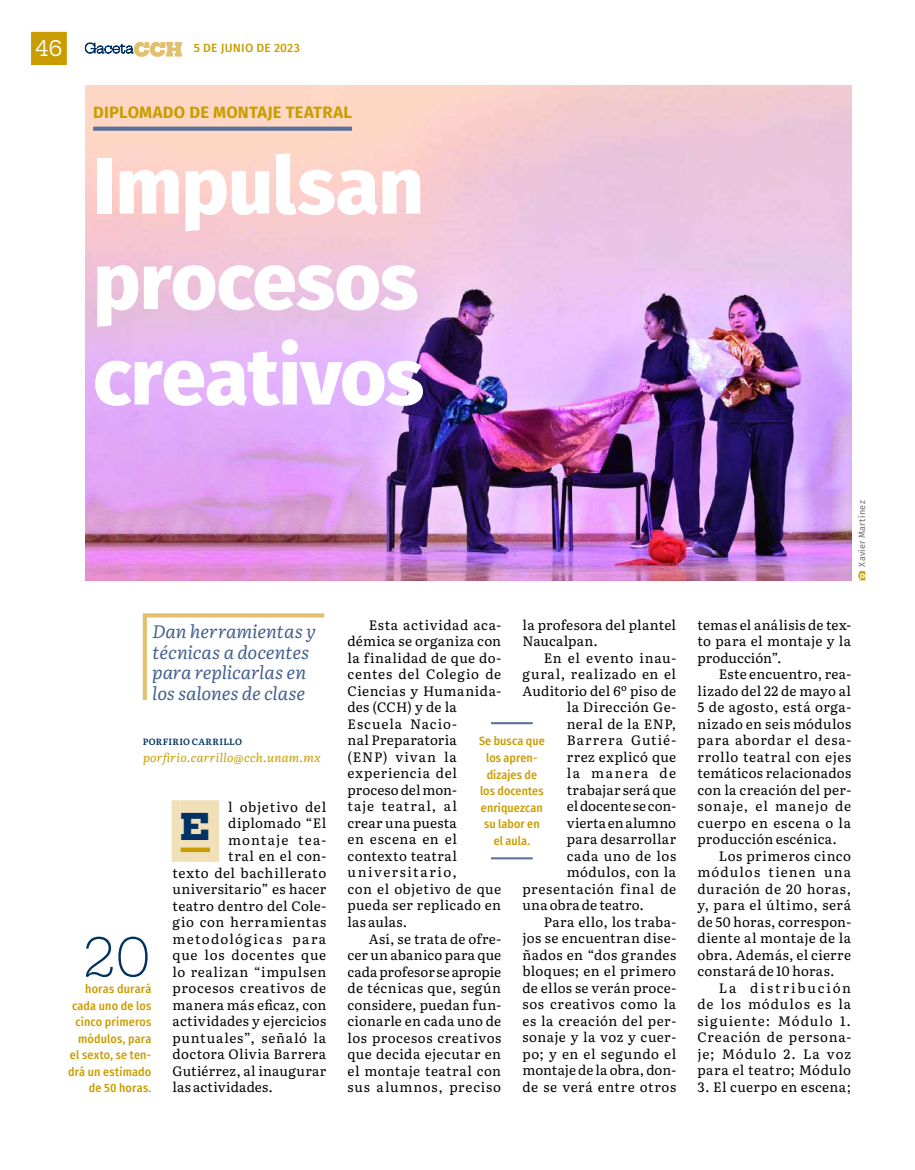
<style>
.page{position:relative;width:915px;height:1170px;background:#fff}
.page>*{position:absolute;margin:0;border:0;box-sizing:border-box;transform-origin:0 0}
.t1{font:800 79.5px/95.4px "Fira Sans";letter-spacing:-.01em;color:#fff;text-align:justify}
.t2{font:300 52.5px "Hepta Slab";color:#003263}
.t3{font:800 35.4px "Hepta Slab";color:#003263}
.t4{font:21px "Hepta Slab";color:#fff}
.t5{font:italic 18px/20.7px "Literata 18 pt";color:#425f8d}
.t6{font:700 16.5px "Fira Sans";letter-spacing:.015em;color:#c99d00}
.t7{font:13.5px/16.5px "Literata 18 pt";letter-spacing:.035em;color:#000;text-align:justify}
.t8{font:13.5px "Literata 18 pt";letter-spacing:.055em;color:#000}
.t9{font:13.5px/16.5px "Literata 18 pt";letter-spacing:.015em;color:#000}
.t10{font:13.5px "Literata 18 pt";letter-spacing:.01em;color:#000}
.t11{font:13.5px "Literata 18 pt";letter-spacing:.005em;color:#000}
.t12{font:13.5px "Literata 18 pt";letter-spacing:.08em;color:#000}
.t13{font:13.5px "Literata 18 pt";letter-spacing:-.005em;color:#000}
.t14{font:13.5px "Literata 18 pt";letter-spacing:.06em;color:#000}
.t15{font:13.5px "Literata 18 pt";letter-spacing:.1em;color:#000}
.t16{font:13.5px "Literata 18 pt";letter-spacing:.105em;color:#000}
.t17{font:500 12px/16.5px "Fira Sans Condensed";letter-spacing:.015em;color:#c99d00;text-align:right}
.t18{font:italic 12px "Literata 18 pt";color:#c99d00}
.t19{font:500 12px "Fira Sans";letter-spacing:.025em;color:#c99d00}
.t20{font:600 9px "Literata 18 pt";letter-spacing:.025em;color:#003263}
.t21{font:9px "Fira Sans";letter-spacing:.025em;color:#706f6f}
</style>
<div class="page">
<img style="left:85px;top:85px;width:765px;height:495px">
<svg style="left:858px;top:571px;width:6px;height:9px"></svg>
<svg style="left:93px;top:127px;width:259px;height:4px"></svg>
<svg style="left:142px;top:613px;width:183px;height:87px"></svg>
<div style="left:171px;top:800px;width:9px;height:61px;background:#f1dfb8"></div>
<div style="left:180px;top:800px;width:30px;height:61px;background:#f1dfb8"></div>
<div style="left:210px;top:800px;width:9px;height:61px;background:#f1dfb8"></div>
<div style="left:180px;top:847px;width:30px;height:5px;background:#c99d00"></div>
<hr style="left:491px;top:722px;width:41px;height:2px;background:#5a709c">
<hr style="left:491px;top:857px;width:41px;height:2px;background:#5a709c">
<svg style="left:85px;top:41px;width:97px;height:16px"></svg>
<div style="left:31px;top:32px;width:36px;height:33px;background:#c99d00"></div>
<h3 class="t4" style="left:35px;top:31px;width:29px">46</h3>
<p class="t19" style="left:194px;top:39px;width:107px">5 DE JUNIO DE 2023</p>
<p class="t6" style="left:93px;top:98px;width:260px">DIPLOMADO DE MONTAJE TEATRAL</p>
<h1 class="t1" style="left:93px;top:131px;width:332px">Impulsan procesos creativos</h1>
<h3 class="t5" style="left:152px;top:620px;width:165px">Dan herramientas y técnicas a docentes para replicarlas en los salones de clase</h3>
<p class="t20" style="left:143px;top:735px;width:101px">PORFIRIO CARRILLO</p>
<p class="t18" style="left:143px;top:748px;width:180px">porfirio.carrillo@cch.unam.mx</p>
<h2 class="t2" style="left:82px;top:912px;width:71px">20</h2>
<p class="t17" style="left:68px;top:980px;width:85px">horas durará cada uno de los cinco primeros módulos, para el sexto, se ten&shy;drá un estimado de 50 horas.</p>
<p class="t7" style="left:228px;top:797px;width:100px">l objetivo del</p>
<p class="t7" style="left:228px;top:813px;width:100px">diplomado “El</p>
<p class="t12" style="left:228px;top:829px;width:100px">montaje tea-</p>
<p class="t7" style="left:228px;top:846px;width:100px">tral en el con-</p>
<p class="t7" style="left:172px;top:863px;width:155px">texto del bachillerato</p>
<p class="t7" style="left:172px;top:879px;width:155px">universitario” es hacer</p>
<p class="t7" style="left:172px;top:896px;width:155px">teatro dentro del Cole-</p>
<p class="t7" style="left:172px;top:912px;width:155px">gio con herramientas</p>
<p class="t15" style="left:172px;top:928px;width:155px">metodológicas para</p>
<p class="t7" style="left:172px;top:945px;width:155px">que los docentes que</p>
<p class="t7" style="left:172px;top:962px;width:155px">lo realizan “impulsen</p>
<p class="t8" style="left:172px;top:977px;width:155px">procesos creativos de</p>
<p class="t7" style="left:172px;top:995px;width:155px">manera más eficaz, con</p>
<p class="t7" style="left:172px;top:1011px;width:155px">actividades y ejercicios</p>
<p class="t14" style="left:172px;top:1027px;width:155px">puntuales”, señaló la</p>
<p class="t7" style="left:172px;top:1044px;width:155px">doctora Olivia Barrera</p>
<p class="t7" style="left:172px;top:1061px;width:155px">Gutiérrez, al inaugurar</p>
<p class="t9" style="left:172px;top:1077px;width:102px">las actividades.</p>
<h3 class="t3" style="left:180px;top:797px;width:31px">E</h3>
<p class="t9" style="left:522px;top:615px;width:155px">la profesora del plantel<br>Naucalpan.</p>
<p class="t7" style="left:543px;top:648px;width:134px">En el evento inau-</p>
<p class="t8" style="left:522px;top:664px;width:155px">gural, realizado en el</p>
<p class="t11" style="left:522px;top:680px;width:155px">Auditorio del 6º piso de</p>
<p class="t7" style="left:566px;top:698px;width:111px">la Dirección Ge-</p>
<p class="t7" style="left:566px;top:714px;width:111px">neral de la ENP,</p>
<p class="t12" style="left:566px;top:730px;width:111px">Barrera Gutié-</p>
<p class="t7" style="left:566px;top:747px;width:111px">rrez explicó que</p>
<p class="t16" style="left:566px;top:763px;width:111px">la manera de</p>
<p class="t10" style="left:566px;top:779px;width:111px">trabajar será que</p>
<p class="t11" style="left:566px;top:796px;width:111px">el docente se con-</p>
<p class="t10" style="left:566px;top:812px;width:111px">vierta en alumno</p>
<p class="t7" style="left:566px;top:830px;width:111px">para desarrollar</p>
<p class="t7" style="left:566px;top:846px;width:111px">cada uno de los</p>
<p class="t7" style="left:566px;top:863px;width:111px">módulos, con la</p>
<p class="t8" style="left:522px;top:878px;width:155px">presentación final de</p>
<p class="t10" style="left:522px;top:895px;width:123px">una obra de teatro.</p>
<p class="t7" style="left:543px;top:912px;width:134px">Para ello, los traba-</p>
<p class="t7" style="left:522px;top:929px;width:155px">jos se encuentran dise-</p>
<p class="t7" style="left:522px;top:945px;width:155px">ñados en “dos grandes</p>
<p class="t7" style="left:522px;top:962px;width:155px">bloques; en el primero</p>
<p class="t7" style="left:522px;top:978px;width:155px">de ellos se verán proce-</p>
<p class="t7" style="left:522px;top:995px;width:155px">sos creativos como la</p>
<p class="t7" style="left:522px;top:1011px;width:155px">es la creación del per-</p>
<p class="t7" style="left:522px;top:1028px;width:155px">sonaje y la voz y cuer-</p>
<p class="t7" style="left:522px;top:1044px;width:155px">po; y en el segundo el</p>
<p class="t13" style="left:522px;top:1059px;width:155px">montaje de la obra, don-</p>
<p class="t7" style="left:522px;top:1077px;width:155px">de se verá entre otros</p>
<p class="t7" style="left:347px;top:615px;width:155px;text-align:left;text-indent:21px">Esta actividad aca&shy;démica se organiza con la finalidad de que do&shy;centes del Colegio de<br>Ciencias y Humanida&shy;des (CCH) y de la<br>Escuela Nacio-<br>nal Preparatoria<br>(ENP) vivan la experiencia del proceso del mon-<br>taje teatral, al<br>crear una puesta<br>en escena en el contexto teatral universitario,<br>con el objetivo de que pueda ser replicado en las aulas.</p>
<p class="t7" style="left:347px;top:929px;width:155px;text-indent:21px">Así, se trata de ofre&shy;cer un abanico para que cada profesor se apropie de técnicas que, según considere, puedan fun&shy;cionarle en cada uno de los procesos creativos que decida ejecutar en el montaje teatral con sus alumnos, preciso</p>
<p class="t17" style="left:479px;top:732px;width:67px;text-align:center">Se busca que los apren&shy;dizajes de los docentes enriquezcan su labor en el aula.</p>
<p class="t21" style="left:854px;top:566px;width:68px;rotate:-90deg">Xavier Martínez</p>
<p class="t7" style="left:697px;top:615px;width:155px">temas el análisis de tex&shy;to para el montaje y la producción”.</p>
<p class="t7" style="left:697px;top:665px;width:155px;text-indent:21px">Este encuentro, rea&shy;lizado del 22 de mayo al 5 de agosto, está orga&shy;nizado en seis módulos para abordar el desa&shy;rrollo teatral con ejes temáticos relacionados con la creación del per&shy;sonaje, el manejo de cuerpo en escena o la producción escénica.</p>
<p class="t7" style="left:697px;top:846px;width:155px;text-indent:21px">Los primeros cinco módulos tienen una duración de 20 horas, y, para el último, será de 50 horas, correspon&shy;diente al montaje de la obra. Además, el cierre constará de 10 horas.</p>
<p class="t7" style="left:697px;top:978px;width:155px;text-indent:21px">La distribución de los módulos es la siguiente: Módulo 1.<br>Creación de persona&shy;je; Módulo 2. La voz para el teatro; Módulo</p>
<p class="t7" style="left:697px;top:1077px;width:155px">3. El cuerpo en escena;</p>
</div>
